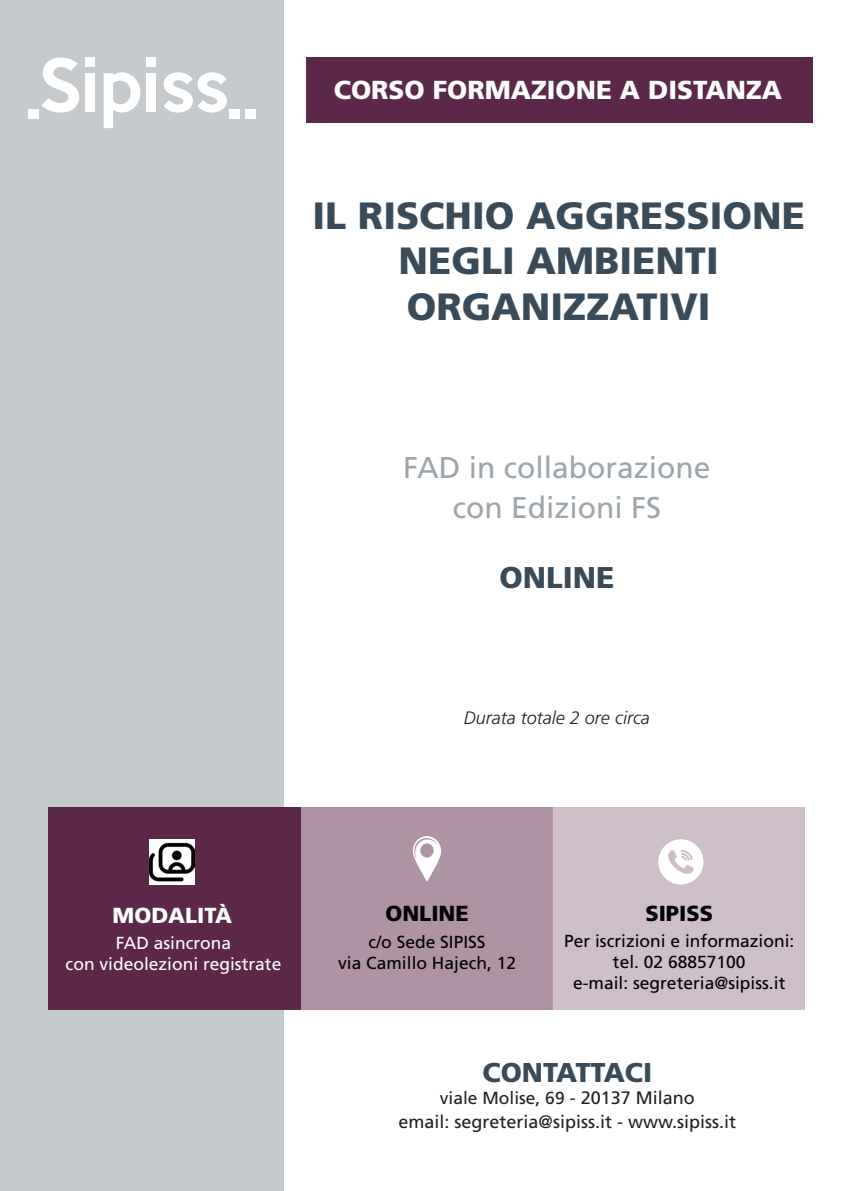
<style>
.page{position:relative;width:851px;height:1191px;background:#fff}
.page>*{position:absolute;margin:0;border:0;box-sizing:border-box;transform-origin:0 0}
.t1{font:900 38px "Frutiger LT Std";color:#394b59}
.t2{font:30px/40.8px "Frutiger LT Std";color:#9ca5ac;text-align:center}
.t3{font:900 30px "Frutiger LT Std";color:#394b59}
.t4{font:900 27.2px "Frutiger LT Std";color:#394b59}
.t5{font:900 26px "Frutiger LT Std";color:#fff}
.t6{font:900 21.8px "Frutiger LT Std";color:#000}
.t7{font:900 21.8px "Frutiger LT Std";color:#fff}
.t8{font:18px "Frutiger LT Std";color:#231f20}
.t9{font:italic 300 18px "Frutiger LT Std";color:#231f20}
.t10{font:17.4px "Frutiger LT Std";color:#000}
.t11{font:17.4px/20.8px "Frutiger LT Std";color:#fff;text-align:center}
.t12{font:17.4px "Frutiger LT Std";color:#231f20}
.s1{font-size:18px}
</style>
<div class="page">
<div style="left:0;top:0;width:283px;height:1191px;background:#c4c9cd"></div>
<svg style="left:41px;top:58px;width:38px;height:54px"></svg>
<div style="left:85px;top:73px;width:10px;height:39px;background:#fff"></div>
<div style="left:85px;top:57px;width:10px;height:10px;background:#fff"></div>
<svg style="left:104px;top:72px;width:36px;height:56px"></svg>
<div style="left:146px;top:73px;width:10px;height:39px;background:#fff"></div>
<div style="left:146px;top:57px;width:10px;height:10px;background:#fff"></div>
<svg style="left:163px;top:72px;width:64px;height:41px"></svg>
<div style="left:28px;top:109px;width:11px;height:10px;background:#fff"></div>
<div style="left:245px;top:109px;width:10px;height:10px;background:#fff"></div>
<div style="left:229px;top:109px;width:10px;height:9px;background:#fff"></div>
<div style="left:306px;top:57px;width:506px;height:65px;background:#5b2849"></div>
<div style="left:552px;top:807px;width:253px;height:202px;background:#cebec8"></div>
<div style="left:658px;top:839px;width:45px;height:45px;background:#fff;border-radius:50%"></div>
<svg style="left:668px;top:850px;width:25px;height:24px"></svg>
<div style="left:300px;top:807px;width:253px;height:202px;background:#ad93a4"></div>
<div style="left:48px;top:807px;width:252px;height:202px;background:#5b2849"></div>
<svg style="left:413px;top:836px;width:28px;height:45px"></svg>
<img style="left:150px;top:839px;width:45px;height:45px">
<p class="t5" style="left:333px;top:75px;width:450px">CORSO FORMAZIONE A DISTANZA</p>
<p class="t1" style="left:312px;top:192px;width:494px">IL RISCHIO AGGRESSIONE</p>
<p class="t1" style="left:398px;top:238px;width:321px">NEGLI AMBIENTI</p>
<p class="t1" style="left:406px;top:283px;width:305px">ORGANIZZATIVI</p>
<p class="t2" style="left:403px;top:447px;width:309px">FAD in collaborazione con Edizioni FS</p>
<p class="t3" style="left:499px;top:560px;width:117px">ONLINE</p>
<p class="t9" style="left:464px;top:707px;width:187px">Durata totale 2 ore circa</p>
<p class="t7" style="left:113px;top:901px;width:121px">MODALITÀ</p>
<p class="t11" style="left:66px;top:932px;width:217px">FAD asincrona<br>con videolezioni registrate</p>
<p class="t6" style="left:385px;top:900px;width:85px">ONLINE</p>
<p class="t10" style="left:368px;top:931px;width:118px">c/o Sede SIPISS</p>
<p class="t10" style="left:338px;top:952px;width:179px">via Camillo Hajech, 12</p>
<p class="t6" style="left:645px;top:900px;width:69px">SIPISS</p>
<p class="t10" style="left:564px;top:931px;width:232px">Per iscrizioni e informazioni:</p>
<p class="t10" style="left:613px;top:951px;width:134px">tel. 02 68857100</p>
<p class="t10" style="left:573px;top:972px;width:214px">e-mail: segreteria@sipiss.it</p>
<p class="t4" style="left:482px;top:1056px;width:171px">CONTATTACI</p>
<p class="t12" style="left:440px;top:1088px;width:256px">viale Molise, 69 <span class="s1">- 20137 Milano</span></p>
<p class="t8" style="left:398px;top:1111px;width:339px">email: segreteria@sipiss.it - www.sipiss.it</p>
</div>
